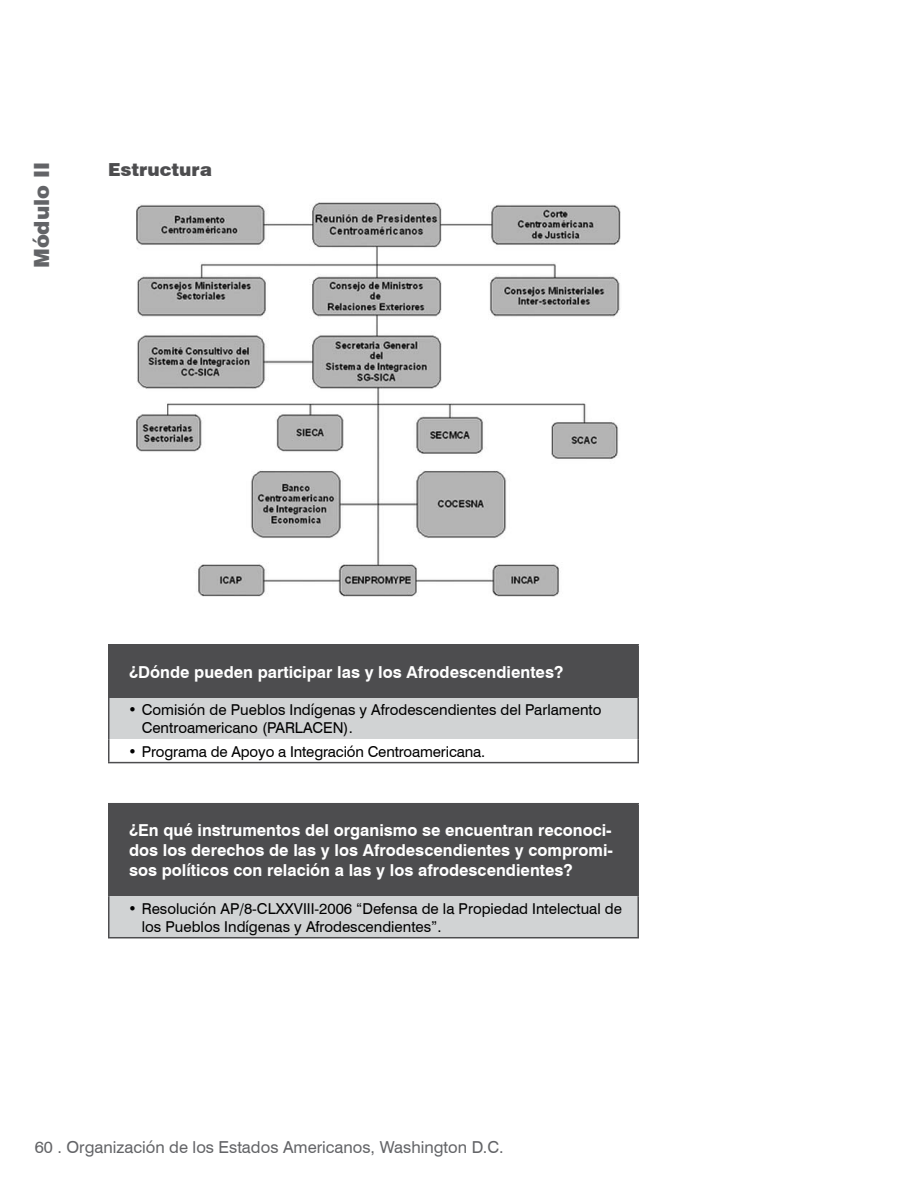
<style>
.page{position:relative;width:918px;height:1188px;background:#fff}
.page>*{position:absolute;margin:0;border:0;box-sizing:border-box;transform-origin:0 0}
.t1{font:900 21px "Swiss 721 BT";color:#636467}
.t2{font:900 18px "Swiss 721 BT";color:#4d4d4f}
.t3{font:700 16.5px/19.8px "Swiss 721 BT";color:#fff;text-align:justify}
.t4{font:16.5px "Swiss 721 BT";color:#636467}
.t5{font:15px/18px "Swiss 721 BT";color:#000}
</style>
<div class="page">
<img style="left:137px;top:202px;width:484px;height:395px">
<div style="left:109px;top:645px;width:529px;height:53px;background:#4d4d4f"></div>
<div style="left:109px;top:698px;width:529px;height:41px;background:#d1d3d4"></div>
<hr style="left:108px;top:644px;width:531px;height:2px;background:#4d4d4f">
<hr style="left:108px;top:646px;width:2px;height:52px;background:#4d4d4f">
<hr style="left:637px;top:646px;width:2px;height:52px;background:#4d4d4f">
<hr style="left:108px;top:698px;width:2px;height:41px;background:#4d4d4f">
<hr style="left:637px;top:698px;width:2px;height:41px;background:#4d4d4f">
<hr style="left:108px;top:739px;width:2px;height:23px;background:#4d4d4f">
<hr style="left:637px;top:739px;width:2px;height:23px;background:#4d4d4f">
<hr style="left:108px;top:762px;width:531px;height:1px;background:#4d4d4f">
<div style="left:109px;top:804px;width:529px;height:92px;background:#4d4d4f"></div>
<div style="left:109px;top:896px;width:529px;height:42px;background:#d1d3d4"></div>
<hr style="left:108px;top:803px;width:531px;height:1px;background:#4d4d4f">
<hr style="left:108px;top:804px;width:2px;height:92px;background:#4d4d4f">
<hr style="left:637px;top:804px;width:2px;height:92px;background:#4d4d4f">
<hr style="left:108px;top:896px;width:2px;height:41px;background:#4d4d4f">
<hr style="left:637px;top:896px;width:2px;height:41px;background:#4d4d4f">
<hr style="left:108px;top:937px;width:531px;height:1px;background:#4d4d4f">
<h1 class="t1" style="left:29px;top:268px;width:108px;rotate:-90deg">Módulo II</h1>
<p class="t2" style="left:108px;top:158px;width:106px">Estructura</p>
<p class="t3" style="left:129px;top:662px;width:436px">¿Dónde pueden participar las y los Afrodescendientes?</p>
<p class="t5" style="left:142px;top:701px;width:461px;text-indent:-14px">• Comisión de Pueblos Indígenas y Afrodescendientes del Parlamento<br>Centroamericano (PARLACEN).</p>
<p class="t5" style="left:128px;top:742px;width:358px">• Programa de Apoyo a Integración Centroamericana.</p>
<p class="t3" style="left:129px;top:821px;width:485px">¿En qué instrumentos del organismo se encuentran reconoci&shy;dos los derechos de las y los Afrodescendientes y compromi&shy;sos políticos con relación a las y los afrodescendientes?</p>
<p class="t5" style="left:142px;top:899px;width:482px;text-indent:-14px">• Resolución AP/8-CLXXVIII-2006 “Defensa de la Propiedad Intelectual de los Pueblos Indígenas y Afrodescendientes”.</p>
<p class="t4" style="left:35px;top:1137px;width:470px">60 . Organización de los Estados Americanos, Washington D.C.</p>
</div>
